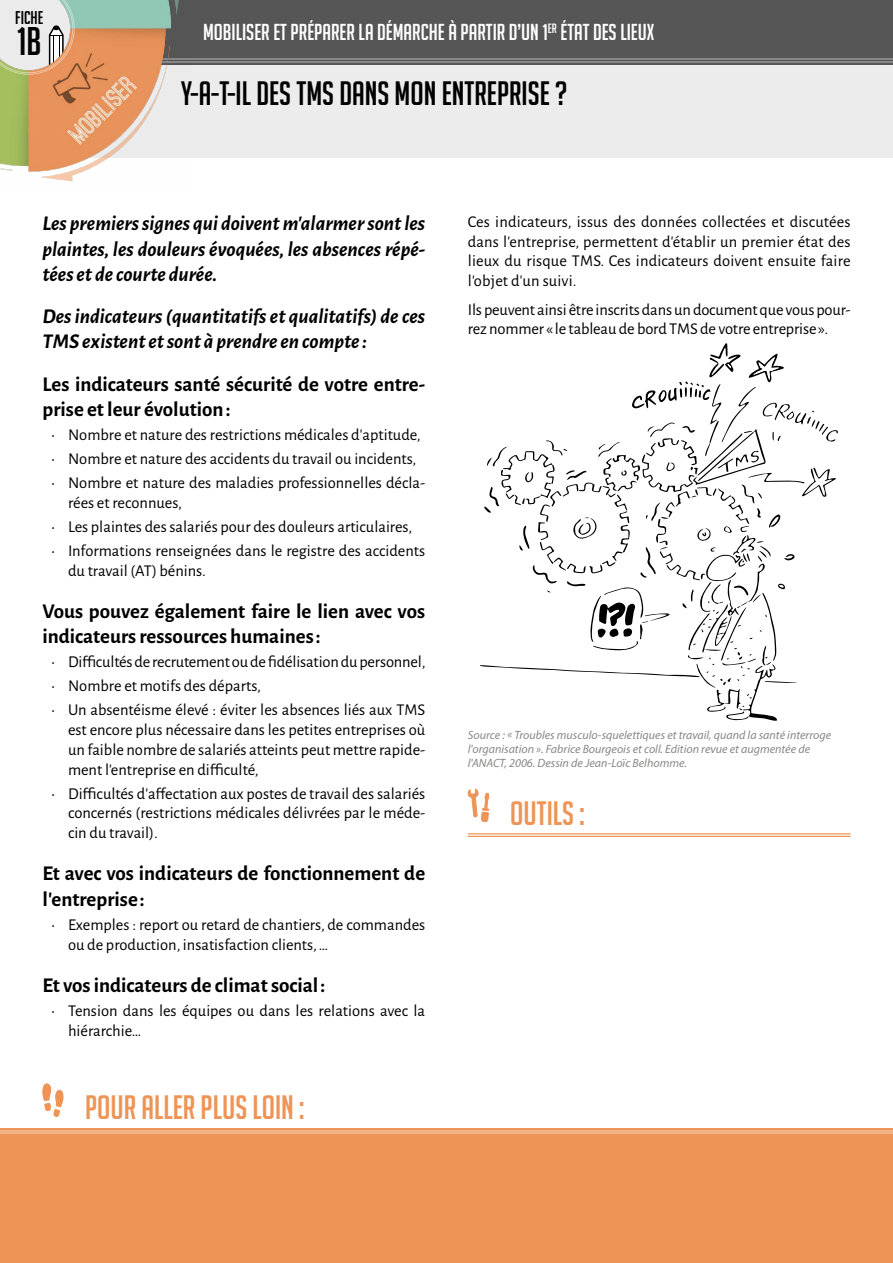
<style>
.page{position:relative;width:893px;height:1263px;background:#fff}
.page>*{position:absolute;margin:0;border:0;box-sizing:border-box;transform-origin:0 0}
.t1{font:39px "Big Noodle Titling";color:#000}
.t2{font:33px "Big Noodle Titling";color:#000}
.t3{font:33px "Big Noodle Titling";color:#ee9456}
.t4{font:22.5px "Big Noodle Titling";color:#fff}
.t5{font:700 21px/25.2px "Alegreya Sans";color:#000}
.t6{font:italic 700 21px/25.2px "Alegreya Sans";color:#000;text-align:justify}
.t7{font:18px "Big Noodle Titling";color:#000}
.t8{font:16.5px/19.8px "Alegreya Sans";color:#000}
.t9{font:italic 12px/14.4px "Myriad Pro";color:#878786}
</style>
<div class="page">
<div style="left:0;top:53px;width:893px;height:105px;background:#ececed"></div>
<div style="left:0;top:0;width:893px;height:65px;background:#565656"></div>
<hr style="left:0;top:58px;width:893px;height:1px;background:#fff">
<hr style="left:0;top:61px;width:893px;height:1px;background:#fff">
<div style="left:0;top:1128px;width:893px;height:135px;background:#ee9456"></div>
<hr style="left:0;top:1130px;width:893px;height:1px;background:#fff">
<hr style="left:0;top:1132px;width:893px;height:1px;background:#fff">
<svg style="left:42px;top:1083px;width:22px;height:34px"></svg>
<img style="left:0;top:0;width:192px;height:182px">
<hr style="left:468px;top:833px;width:382px;height:1px;background:#ee9456">
<hr style="left:468px;top:836px;width:382px;height:1px;background:#ee9456">
<svg style="left:468px;top:788px;width:22px;height:35px"></svg>
<svg style="left:480px;top:343px;width:358px;height:378px"></svg>
<p class="t7" style="left:15px;top:8px;width:30px">FICHE</p>
<h1 class="t1" style="left:17px;top:20px;width:26px">1B</h1>
<h3 class="t4" style="left:203px;top:20px;width:453px">MOBILISER ET PRÉPARER LA DÉMARCHE À PARTIR D’UN 1<sup>ER</sup> ÉTAT DES LIEUX</h3>
<h2 class="t2" style="left:181px;top:75px;width:388px">Y-A-T-IL DES TMS DANS MON ENTREPRISE ?</h2>
<p class="t6" style="left:43px;top:210px;width:384px">Les premiers signes qui doivent m’alarmer sont les plaintes, les douleurs évoquées, les absences répé&shy;tées et de courte durée.</p>
<p class="t6" style="left:43px;top:302px;width:384px">Des indicateurs (quantitatifs et qualitatifs) de ces<br>TMS existent et sont à prendre en compte :</p>
<p class="t5" style="left:43px;top:370px;width:384px">Les indicateurs santé sécurité de votre entre&shy;prise et leur évolution:</p>
<p class="t8" style="left:51px;top:424px;width:371px">• Nombre et nature des restrictions médicales d’aptitude,</p>
<p class="t8" style="left:51px;top:448px;width:367px">• Nombre et nature des accidents du travail ou incidents,</p>
<p class="t8" style="left:68px;top:472px;width:359px;text-indent:-17px">• Nombre et nature des maladies professionnelles décla&shy;rées et reconnues,</p>
<p class="t8" style="left:51px;top:516px;width:363px">• Les plaintes des salariés pour des douleurs articulaires,</p>
<p class="t8" style="left:68px;top:540px;width:359px;text-indent:-17px">• Informations renseignées dans le registre des accidents du travail (AT) bénins.</p>
<p class="t5" style="left:43px;top:597px;width:384px">Vous pouvez également faire le lien avec vos indicateurs ressources humaines:</p>
<p class="t8" style="left:51px;top:651px;width:376px">• Difficultés de recrutement ou de fidélisation du personnel,</p>
<p class="t8" style="left:51px;top:675px;width:211px">• Nombre et motifs des départs,</p>
<p class="t8" style="left:68px;top:699px;width:359px;text-align:justify;text-indent:-17px">• Un absentéisme élevé : éviter les absences liés aux TMS est encore plus nécessaire dans les petites entreprises où un faible nombre de salariés atteints peut mettre rapide&shy;ment l'entreprise en difficulté,</p>
<p class="t8" style="left:68px;top:783px;width:359px;text-align:justify;text-indent:-17px">• Difficultés d’affectation aux postes de travail des salariés concernés (restrictions médicales délivrées par le méde&shy;cin du travail).</p>
<p class="t5" style="left:43px;top:860px;width:384px">Et avec vos indicateurs de fonctionnement de l’entreprise:</p>
<p class="t8" style="left:68px;top:914px;width:359px;text-indent:-17px">• Exemples : report ou retard de chantiers, de commandes ou de production, insatisfaction clients, …</p>
<p class="t5" style="left:43px;top:971px;width:284px">Et vos indicateurs de climat social:</p>
<p class="t8" style="left:68px;top:1000px;width:359px;text-indent:-17px">• Tension dans les équipes ou dans les relations avec la hiérarchie…</p>
<h2 class="t3" style="left:85px;top:1090px;width:221px">POUR ALLER PLUS LOIN :</h2>
<p class="t8" style="left:468px;top:211px;width:384px;text-align:justify">Ces indicateurs, issus des données collectées et discutées dans l’entreprise, permettent d’établir un premier état des lieux du risque TMS. Ces indicateurs doivent ensuite faire l’objet d’un suivi.</p>
<p class="t8" style="left:468px;top:299px;width:384px">Ils peuvent ainsi être inscrits dans un document que vous pour&shy;rez nommer «le tableau de bord TMS de votre entreprise».</p>
<p class="t9" style="left:468px;top:727px;width:365px">Source : « Troubles musculo-squelettiques et travail, quand la santé interroge l'organisation ». Fabrice Bourgeois et coll. Edition revue et augmentée de l'ANACT, 2006. Dessin de Jean-Loïc Belhomme.</p>
<h2 class="t3" style="left:510px;top:795px;width:76px">OUTILS :</h2>
</div>
